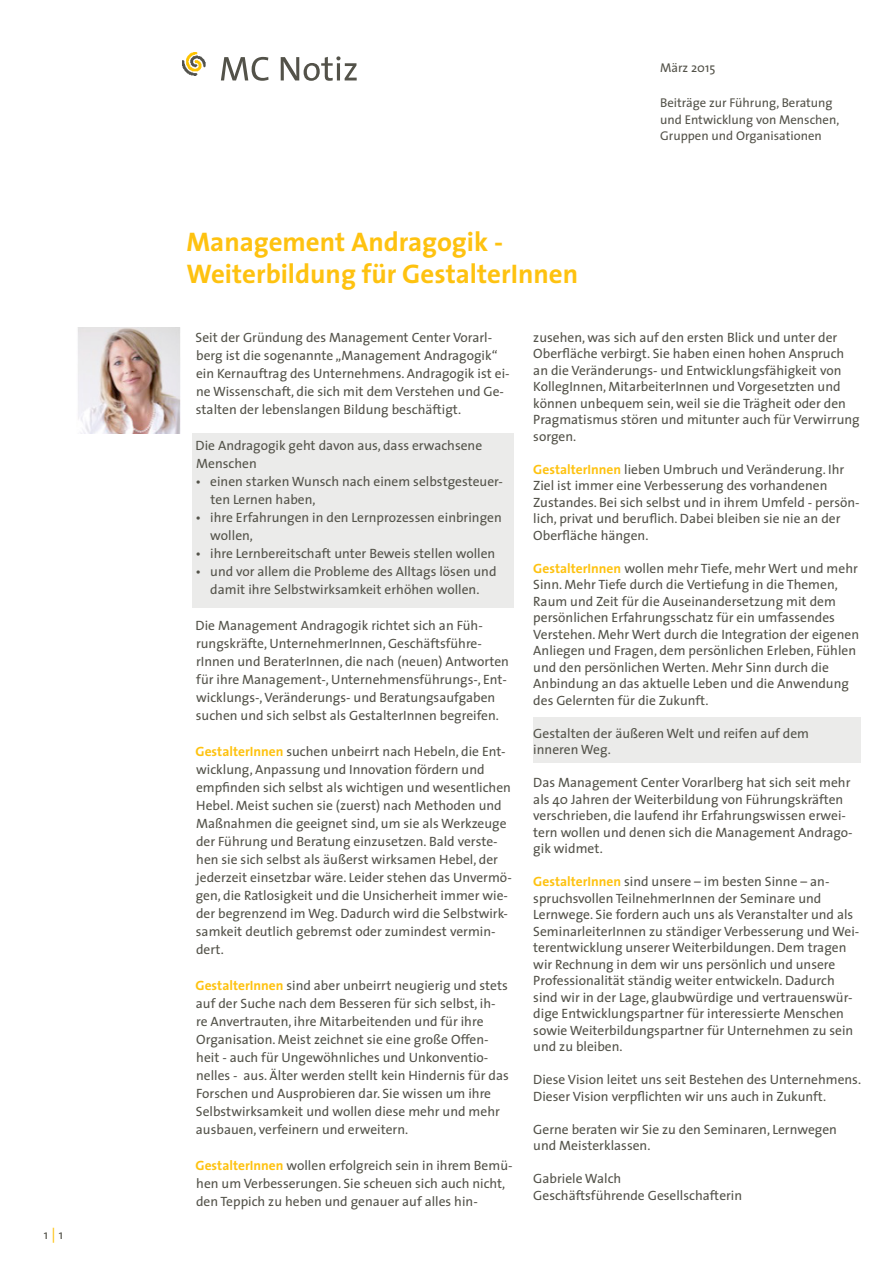
<style>
.page{position:relative;width:893px;height:1263px;background:#fff}
.page>*{position:absolute;margin:0;border:0;box-sizing:border-box;transform-origin:0 0}
.t1{font:700 27px "The Sans";color:#fec210}
.Fließtext{font:13.5px/16.5px "The Sans";color:#535249}
.t2{font:12.75px "The Sans";color:#535249}
.s1{font-size:15px;color:#fec210}
.s2{font-weight:700;color:#fec210}
</style>
<div class="page">
<div style="left:533px;top:718px;width:328px;height:45px;background:#ebebea"></div>
<div style="left:192px;top:434px;width:322px;height:174px;background:#ebebea"></div>
<svg style="left:221px;top:56px;width:136px;height:25px"></svg>
<img style="left:183px;top:52px;width:23px;height:24px">
<img style="left:78px;top:327px;width:103px;height:107px">
<p class="t2" style="left:44px;top:1223px;width:21px">1<span class="s1">|</span>1</p>
<p class="t1" style="left:186px;top:219px;width:318px">Management Andragogik -</p>
<p class="t1" style="left:186px;top:251px;width:393px">Weiterbildung für GestalterInnen</p>
<p class="t2" style="left:660px;top:57px;width:57px">März 2015</p>
<p class="t2" style="left:660px;top:93px;width:174px">Beiträge zur Führung, Beratung</p>
<p class="t2" style="left:660px;top:109px;width:181px">und Entwicklung von Menschen,</p>
<p class="t2" style="left:660px;top:126px;width:163px">Gruppen und Organisationen</p>
<p class="Fließtext" style="left:196px;top:328px;width:316px;line-height:18px">Seit der Gründung des Management Center Vorarl&shy;berg ist die sogenannte „Management Andragogik“ ein Kernauftrag des Unternehmens. Andragogik ist ei&shy;ne Wissenschaft, die sich mit dem Verstehen und Ge&shy;stalten der lebenslangen Bildung beschäftigt.</p>
<p class="Fließtext" style="left:196px;top:436px;width:288px;line-height:18px">Die Andragogik geht davon aus, dass erwachsene<br>Menschen</p>
<p class="Fließtext" style="left:210px;top:472px;width:294px;line-height:18px;text-indent:-15px">• einen starken Wunsch nach einem selbstgesteuer&shy;ten Lernen haben,</p>
<p class="Fließtext" style="left:210px;top:508px;width:293px;line-height:18px;text-indent:-15px">• ihre Erfahrungen in den Lernprozessen einbringen wollen,</p>
<p class="Fließtext" style="left:196px;top:545px;width:301px">• ihre Lernbereitschaft unter Beweis stellen wollen</p>
<p class="Fließtext" style="left:196px;top:562px;width:302px;line-height:18px;text-align:center">• und vor allem die Probleme des Alltags lösen und damit ihre Selbstwirksamkeit erhöhen wollen.</p>
<p class="Fließtext" style="left:196px;top:616px;width:315px;line-height:18px">Die Management Andragogik richtet sich an Füh&shy;rungskräfte, UnternehmerInnen, Geschäftsführe&shy;rInnen und BeraterInnen, die nach (neuen) Antworten für ihre Management-, Unternehmensführungs-, Ent&shy;wicklungs-, Veränderungs- und Beratungsaufgaben suchen und sich selbst als GestalterInnen begreifen.</p>
<p class="Fließtext" style="left:196px;top:742px;width:318px;line-height:18px"><span class="s2">GestalterInnen</span> suchen unbeirrt nach Hebeln, die Ent&shy;wicklung, Anpassung und Innovation fördern und empfinden sich selbst als wichtigen und wesentlichen Hebel. Meist suchen sie (zuerst) nach Methoden und Maßnahmen die geeignet sind, um sie als Werkzeuge der Führung und Beratung einzusetzen. Bald verste&shy;hen sie sich selbst als äußerst wirksamen Hebel, der jederzeit einsetzbar wäre. Leider stehen das Unvermö&shy;gen, die Ratlosigkeit und die Unsicherheit immer wie&shy;der begrenzend im Weg. Dadurch wird die Selbstwirk&shy;samkeit deutlich gebremst oder zumindest vermin&shy;dert.</p>
<p class="Fließtext" style="left:196px;top:976px;width:315px;line-height:18px"><span class="s2">GestalterInnen</span> sind aber unbeirrt neugierig und stets auf der Suche nach dem Besseren für sich selbst, ih&shy;re Anvertrauten, ihre Mitarbeitenden und für ihre Organisation. Meist zeichnet sie eine große Offen&shy;heit - auch für Ungewöhnliches und Unkonventio&shy;nelles - aus. Älter werden stellt kein Hindernis für das Forschen und Ausprobieren dar. Sie wissen um ihre Selbstwirksamkeit und wollen diese mehr und mehr ausbauen, verfeinern und erweitern.</p>
<p class="Fließtext" style="left:196px;top:1156px;width:318px;line-height:18px"><span class="s2">GestalterInnen</span> wollen erfolgreich sein in ihrem Bemü&shy;hen um Verbesserungen. Sie scheuen sich auch nicht, den Teppich zu heben und genauer auf alles hin-</p>
<p class="Fließtext" style="left:533px;top:328px;width:306px">zusehen, was sich auf den ersten Blick und unter der</p>
<p class="Fließtext" style="left:533px;top:345px;width:328px">Oberfläche verbirgt. Sie haben einen hohen Anspruch an die Veränderungs- und Entwicklungsfähigkeit von KollegInnen, MitarbeiterInnen und Vorgesetzten und können unbequem sein, weil sie die Trägheit oder den Pragmatismus stören und mitunter auch für Verwirrung sorgen.</p>
<p class="Fließtext" style="left:533px;top:460px;width:328px"><span class="s2">GestalterInnen</span> lieben Umbruch und Veränderung. Ihr Ziel ist immer eine Verbesserung des vorhandenen Zustandes. Bei sich selbst und in ihrem Umfeld - persön&shy;lich, privat und beruflich. Dabei bleiben sie nie an der Oberfläche hängen.</p>
<p class="Fließtext" style="left:533px;top:559px;width:327px"><span class="s2">GestalterInnen</span> wollen mehr Tiefe, mehr Wert und mehr Sinn. Mehr Tiefe durch die Vertiefung in die Themen, Raum und Zeit für die Auseinandersetzung mit dem persönlichen Erfahrungsschatz für ein umfassendes Verstehen. Mehr Wert durch die Integration der eigenen Anliegen und Fragen, dem persönlichen Erleben, Fühlen und den persönlichen Werten. Mehr Sinn durch die Anbindung an das aktuelle Leben und die Anwendung des Gelernten für die Zukunft.</p>
<p class="Fließtext" style="left:533px;top:724px;width:277px">Gestalten der äußeren Welt und reifen auf dem inneren Weg.</p>
<p class="Fließtext" style="left:533px;top:774px;width:321px">Das Management Center Vorarlberg hat sich seit mehr als 40 Jahren der Weiterbildung von Führungskräften verschrieben, die laufend ihr Erfahrungswissen erwei&shy;tern wollen und denen sich die Management Andrago&shy;gik widmet.</p>
<p class="Fließtext" style="left:533px;top:873px;width:327px"><span class="s2">GestalterInnen</span> sind unsere – im besten Sinne – an&shy;spruchsvollen TeilnehmerInnen der Seminare und Lernwege. Sie fordern auch uns als Veranstalter und als SeminarleiterInnen zu ständiger Verbesserung und Wei&shy;terentwicklung unserer Weiterbildungen. Dem tragen wir Rechnung in dem wir uns persönlich und unsere Professionalität ständig weiter entwickeln. Dadurch sind wir in der Lage, glaubwürdige und vertrauenswür&shy;dige Entwicklungspartner für interessierte Menschen sowie Weiterbildungspartner für Unternehmen zu sein und zu bleiben.</p>
<p class="Fließtext" style="left:533px;top:1071px;width:329px">Diese Vision leitet uns seit Bestehen des Unternehmens.<br>Dieser Vision verpflichten wir uns auch in Zukunft.</p>
<p class="Fließtext" style="left:533px;top:1120px;width:305px">Gerne beraten wir Sie zu den Seminaren, Lernwegen und Meisterklassen.</p>
<p class="Fließtext" style="left:533px;top:1170px;width:89px">Gabriele Walch</p>
<p class="Fließtext" style="left:533px;top:1186px;width:210px">Geschäftsführende Gesellschafterin</p>
</div>
